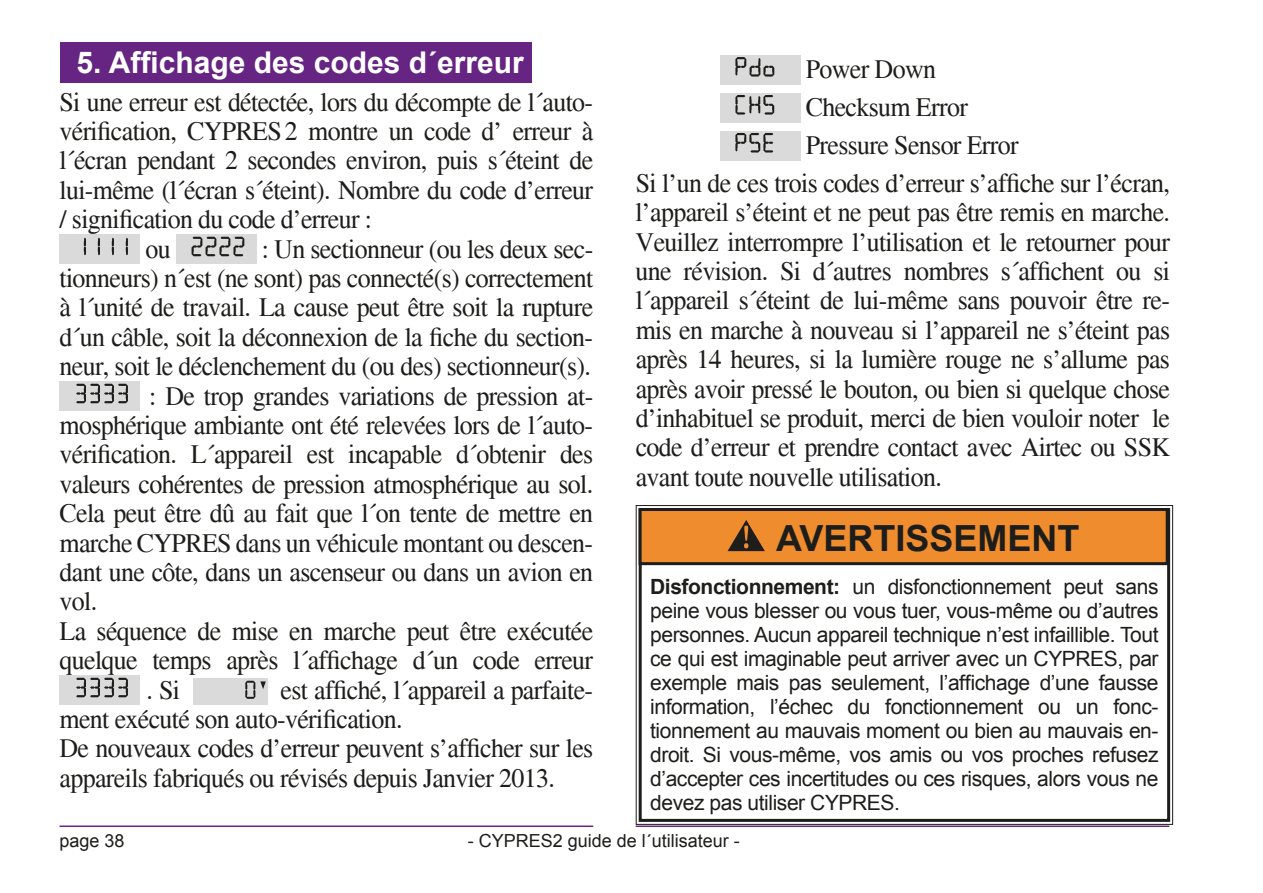
<style>
.page{position:relative;width:1263px;height:893px;background:#fff}
.page>*{position:absolute;margin:0;border:0;box-sizing:border-box;transform-origin:0 0}
.t1{font:700 36px "Arial";color:#1d1d1b}
.t2{font:700 30px "Arial";color:#fff}
.t3{font:27px/29.4px "Times";letter-spacing:-.025em;color:#1d1d1b;text-align:justify;scale:.96 1}
.t4{font:21px/24px "Arial";letter-spacing:-.02em;color:#1d1d1b;text-align:justify}
.t5{font:18px "Arial";color:#1d1d1b}
.s1{font-weight:700}
</style>
<div class="page">
<hr style="left:60px;top:825px;width:533px;height:2px;background:#662483">
<hr style="left:636px;top:825px;width:533px;height:2px;background:#662483">
<div style="left:60px;top:42px;width:471px;height:40px;background:#662483"></div>
<div style="left:720px;top:55px;width:81px;height:29px;background:#dadada"></div>
<svg style="left:735px;top:57px;width:39px;height:20px"></svg>
<div style="left:720px;top:93px;width:81px;height:29px;background:#dadada"></div>
<svg style="left:735px;top:95px;width:39px;height:20px"></svg>
<div style="left:720px;top:131px;width:81px;height:29px;background:#dadada"></div>
<svg style="left:735px;top:133px;width:38px;height:19px"></svg>
<div style="left:60px;top:235px;width:80px;height:29px;background:#dadada"></div>
<svg style="left:84px;top:238px;width:44px;height:17px"></svg>
<div style="left:176px;top:235px;width:81px;height:29px;background:#dadada"></div>
<svg style="left:192px;top:237px;width:52px;height:19px"></svg>
<div style="left:60px;top:382px;width:80px;height:29px;background:#dadada"></div>
<svg style="left:76px;top:384px;width:52px;height:19px"></svg>
<div style="left:60px;top:676px;width:80px;height:29px;background:#dadada"></div>
<svg style="left:76px;top:678px;width:52px;height:19px"></svg>
<div style="left:193px;top:678px;width:75px;height:27px;background:#dadada"></div>
<svg style="left:245px;top:681px;width:21px;height:18px"></svg>
<svg style="left:635px;top:505px;width:539px;height:320px"></svg>
<div style="left:639px;top:508px;width:531px;height:314px;border:3px solid #1d1d1b"></div>
<div style="left:640px;top:509px;width:527px;height:55px;background:#ef8c2d"></div>
<div style="left:639px;top:508px;width:530px;height:57px;border:3px solid #1d1d1b"></div>
<svg style="left:727px;top:520px;width:38px;height:31px"></svg>
<p class="t2" style="left:77px;top:42px;width:449px">5. Affichage des codes d´erreur</p>
<p class="t3" style="left:60px;top:87px;width:557px">Si une erreur est détectée, lors du décompte de l´auto-</p>
<p class="t3" style="left:59px;top:117px;width:557px">vérification, ----CYPRES2 montre un code d’ erreur à</p>
<p class="t3" style="left:60px;top:146px;width:557px">l´écran pendant 2 secondes environ, puis s´éteint de</p>
<p class="t3" style="left:60px;top:175px;width:557px">lui-même (l´écran s´éteint). Nombre du code d’erreur</p>
<p class="t3" style="left:60px;top:205px;width:327px">/ signification du code d’erreur :</p>
<p class="t3" style="left:145px;top:234px;width:28px">ou</p>
<p class="t3" style="left:262px;top:234px;width:347px">: Un sectionneur (ou les deux sec-</p>
<p class="t3" style="left:60px;top:264px;width:557px">tionneurs) n´est (ne sont) pas connecté(s) correctement</p>
<p class="t3" style="left:60px;top:293px;width:557px">à l´unité de travail. La cause peut être soit la rupture</p>
<p class="t3" style="left:60px;top:322px;width:557px">d´un câble, soit la déconnexion de la fiche du section-</p>
<p class="t3" style="left:60px;top:352px;width:555px">neur, soit le déclenchement du (ou des) sectionneur(s).</p>
<p class="t3" style="left:149px;top:381px;width:464px">: De trop grandes variations de pression at-</p>
<p class="t3" style="left:60px;top:411px;width:557px">mosphérique ambiante ont été relevées lors de l´auto-</p>
<p class="t3" style="left:60px;top:440px;width:557px">vérification. L´appareil est incapable d´obtenir des</p>
<p class="t3" style="left:60px;top:469px;width:557px">valeurs cohérentes de pression atmosphérique au sol.</p>
<p class="t3" style="left:60px;top:499px;width:557px">Cela peut être dû au fait que l´on tente de mettre en</p>
<p class="t3" style="left:60px;top:528px;width:557px">marche CYPRES dans un véhicule montant ou descen-</p>
<p class="t3" style="left:60px;top:558px;width:557px">dant une côte, dans un ascenseur ou dans un avion en</p>
<p class="t3" style="left:60px;top:587px;width:41px">vol.</p>
<p class="t3" style="left:60px;top:616px;width:557px">La séquence de mise en marche peut être exécutée</p>
<p class="t3" style="left:60px;top:646px;width:557px">quelque temps après l´affichage d´un code erreur</p>
<p class="t3" style="left:146px;top:675px;width:36px">. Si</p>
<p class="t3" style="left:60px;top:675px;width:557px;text-align:left;text-indent:221px">est affiché, l´appareil a parfaite&shy;ment exécuté son auto-vérification.<br>De nouveaux codes d’erreur peuvent s’afficher sur les appareils fabriqués ou révisés depuis Janvier 2013.</p>
<p class="t3" style="left:806px;top:55px;width:137px">Power Down</p>
<p class="t3" style="left:806px;top:92px;width:170px">Checksum Error</p>
<p class="t3" style="left:806px;top:130px;width:223px">Pressure Sensor Error</p>
<p class="t3" style="left:636px;top:168px;width:558px">Si l’un de ces trois codes d’erreur s’affiche sur l’écran,</p>
<p class="t3" style="left:636px;top:198px;width:558px">l’appareil s’éteint et ne peut pas être remis en marche.<br>Veuillez interrompre l’utilisation et le retourner pour une révision. Si d´autres nombres s´affichent ou si l´appareil s´éteint de lui-même sans pouvoir être re&shy;mis en marche à nouveau si l’appareil ne s’éteint pas après 14 heures, si la lumière rouge ne s’allume pas après avoir pressé le bouton, ou bien si quelque chose d’inhabituel se produit, merci de bien vouloir noter le code d’erreur et prendre contact avec Airtec ou SSK avant toute nouvelle utilisation.</p>
<h1 class="t1" style="left:776px;top:514px;width:305px">AVERTISSEMENT</h1>
<p class="t4" style="left:650px;top:575px;width:510px"><span class="s1">Disfonctionnement:</span> un disfonctionnement peut sans peine vous blesser ou vous tuer, vous-même ou d’autres personnes. Aucun appareil technique n’est infaillible. Tout ce qui est imaginable peut arriver avec un CYPRES, par exemple mais pas seulement, l’affichage d’une fausse information, l’échec du fonctionnement ou un fonc&shy;tionnement au mauvais moment ou bien au mauvais en&shy;droit. Si vous-même, vos amis ou vos proches refusez d’accepter ces incertitudes ou ces risques, alors vous ne devez pas utiliser CYPRES.</p>
<p class="t5" style="left:60px;top:828px;width:67px">page 38</p>
<p class="t5" style="left:468px;top:828px;width:274px">- CYPRES2 guide de l´utilisateur -</p>
</div>
